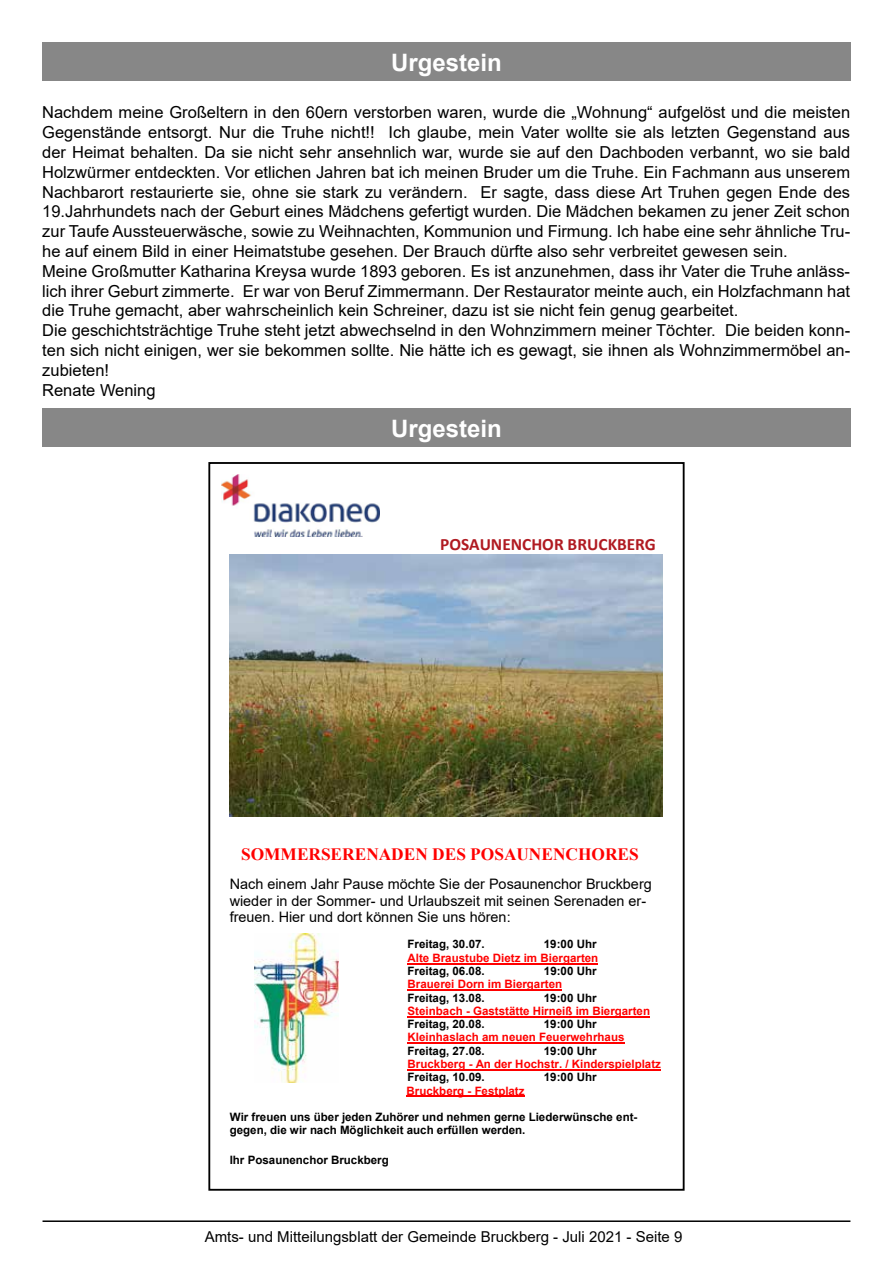
<style>
.page{position:relative;width:893px;height:1263px;background:#fff}
.page>*{position:absolute;margin:0;border:0;box-sizing:border-box;transform-origin:0 0}
.t1{font:700 24px "Arial";color:#fff}
.t2{font:700 17.25px "Times New Roman";color:#f00}
.t3{font:700 17.25px "Calibri";color:#b01a21}
.t4{font:16.5px/19.8px "Arial";color:#000}
.t5{font:15px "Arial";color:#000}
.t6{font:14.4px/16.6px "Arial";color:#000}
.t7{font:700 11.55px/13.4px "Arial";color:#000}
.t8{font:700 11.55px "Arial";color:#f00}
</style>
<div class="page">
<hr style="left:43px;top:1220px;width:807px;height:2px;background:#000">
<div style="left:42px;top:43px;width:808px;height:38px;background:#878787"></div>
<img style="left:230px;top:554px;width:433px;height:263px">
<hr style="left:408px;top:963px;width:190px;height:1px;background:#f00">
<hr style="left:408px;top:989px;width:154px;height:2px;background:#f00">
<hr style="left:408px;top:1016px;width:242px;height:1px;background:#f00">
<hr style="left:408px;top:1043px;width:217px;height:1px;background:#f00">
<hr style="left:408px;top:1069px;width:253px;height:1px;background:#f00">
<hr style="left:407px;top:1096px;width:118px;height:1px;background:#f00">
<img style="left:255px;top:933px;width:84px;height:150px">
<img style="left:221px;top:474px;width:159px;height:62px">
<div style="left:208px;top:462px;width:477px;height:729px;border:2px solid #000"></div>
<div style="left:42px;top:409px;width:809px;height:38px;background:#878787"></div>
<h1 class="t1" style="left:391px;top:45px;width:112px">Urgestein</h1>
<p class="t4" style="left:42px;top:103px;width:809px">Nachdem meine Großeltern in den 60ern verstorben waren, wurde die „Wohnung“ aufgelöst und die meisten Gegenstände entsorgt. Nur die Truhe nicht!! Ich glaube, mein Vater wollte sie als letzten Gegenstand aus der Heimat behalten. Da sie nicht sehr ansehnlich war, wurde sie auf den Dachboden verbannt, wo sie bald Holzwürmer entdeckten. Vor etlichen Jahren bat ich meinen Bruder um die Truhe. Ein Fachmann aus unserem Nachbarort restaurierte sie, ohne sie stark zu verändern. Er sagte, dass diese Art Truhen gegen Ende des 19.Jahrhundets nach der Geburt eines Mädchens gefertigt wurden. Die Mädchen bekamen zu jener Zeit schon zur Taufe Aussteuerwäsche, sowie zu Weihnachten, Kommunion und Firmung. Ich habe eine sehr ähnliche Tru&shy;he auf einem Bild in einer Heimatstube gesehen. Der Brauch dürfte also sehr verbreitet gewesen sein.<br>Meine Großmutter Katharina Kreysa wurde 1893 geboren. Es ist anzunehmen, dass ihr Vater die Truhe anläss&shy;lich ihrer Geburt zimmerte. Er war von Beruf Zimmermann. Der Restaurator meinte auch, ein Holzfachmann hat die Truhe gemacht, aber wahrscheinlich kein Schreiner, dazu ist sie nicht fein genug gearbeitet.<br>Die geschichtsträchtige Truhe steht jetzt abwechselnd in den Wohnzimmern meiner Töchter. Die beiden konn&shy;ten sich nicht einigen, wer sie bekommen sollte. Nie hätte ich es gewagt, sie ihnen als Wohnzimmermöbel an&shy;zubieten!<br>Renate Wening</p>
<h1 class="t1" style="left:391px;top:411px;width:112px">Urgestein</h1>
<p class="t3" style="left:440px;top:532px;width:217px">POSAUNENCHOR BRUCKBERG</p>
<p class="t2" style="left:241px;top:841px;width:399px">SOMMERSERENADEN DES POSAUNENCHORES</p>
<p class="t6" style="left:230px;top:876px;width:424px">Nach einem Jahr Pause möchte Sie der Posaunenchor Bruckberg wieder in der Sommer- und Urlaubszeit mit seinen Serenaden er&shy;freuen. Hier und dort können Sie uns hören:</p>
<p class="t7" style="left:408px;top:938px;width:79px">Freitag, 30.07.</p>
<p class="t7" style="left:544px;top:938px;width:54px">19:00 Uhr</p>
<p class="t8" style="left:408px;top:949px;width:192px">Alte Braustube Dietz im Biergarten</p>
<p class="t7" style="left:408px;top:964px;width:79px">Freitag, 06.08.</p>
<p class="t7" style="left:544px;top:964px;width:54px">19:00 Uhr</p>
<p class="t8" style="left:408px;top:976px;width:156px">Brauerei Dorn im Biergarten</p>
<p class="t7" style="left:408px;top:991px;width:79px">Freitag, 13.08.</p>
<p class="t7" style="left:544px;top:991px;width:54px">19:00 Uhr</p>
<p class="t8" style="left:408px;top:1002px;width:244px">Steinbach - Gaststätte Hirneiß im Biergarten</p>
<p class="t7" style="left:408px;top:1017px;width:79px">Freitag, 20.08.</p>
<p class="t7" style="left:544px;top:1017px;width:54px">19:00 Uhr</p>
<p class="t8" style="left:408px;top:1029px;width:218px">Kleinhaslach am neuen Feuerwehrhaus</p>
<p class="t7" style="left:408px;top:1044px;width:79px">Freitag, 27.08.</p>
<p class="t7" style="left:544px;top:1044px;width:54px">19:00 Uhr</p>
<p class="t8" style="left:408px;top:1056px;width:255px">Bruckberg - An der Hochstr. / Kinderspielplatz</p>
<p class="t7" style="left:408px;top:1070px;width:79px">Freitag, 10.09.</p>
<p class="t7" style="left:544px;top:1070px;width:54px">19:00 Uhr</p>
<p class="t8" style="left:407px;top:1082px;width:120px">Bruckberg - Festplatz</p>
<p class="t7" style="left:230px;top:1110px;width:409px">Wir freuen uns über jeden Zuhörer und nehmen gerne Liederwünsche ent&shy;gegen, die wir nach Möglichkeit auch erfüllen werden.</p>
<p class="t7" style="left:230px;top:1153px;width:161px">Ihr Posaunenchor Bruckberg</p>
<p class="t5" style="left:205px;top:1226px;width:479px">Amts- und Mitteilungsblatt der Gemeinde Bruckberg - Juli 2021 - Seite 9</p>
</div>
